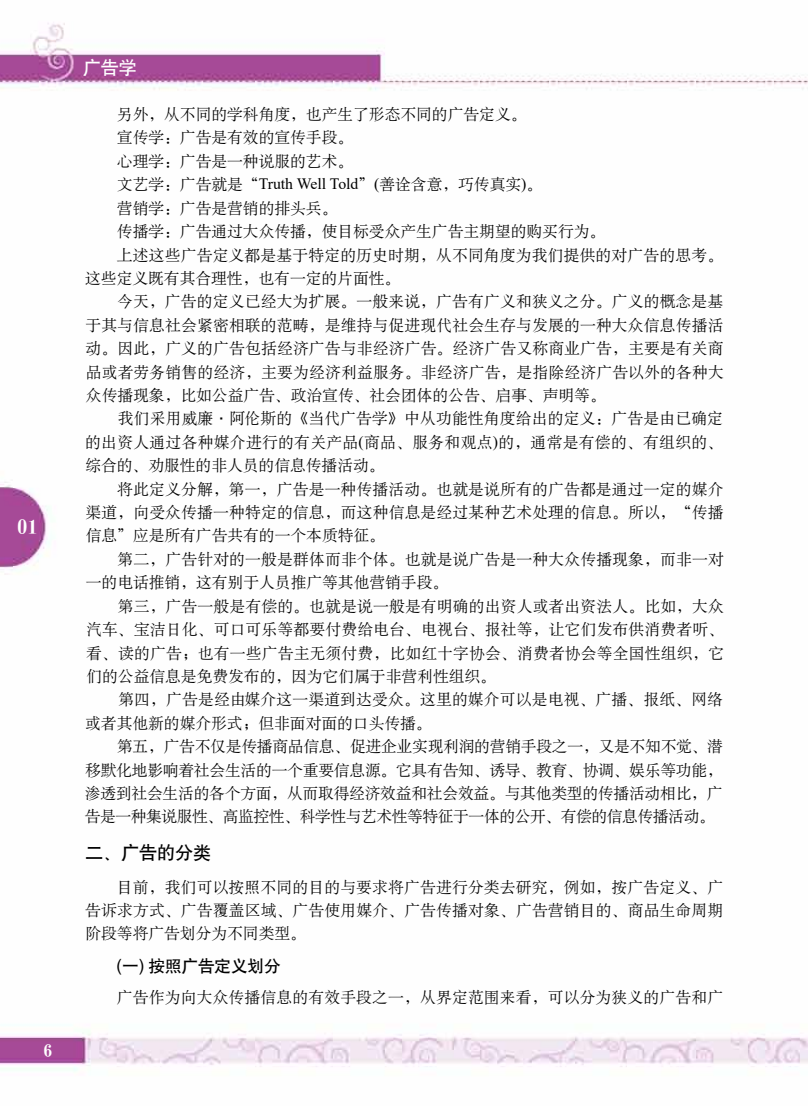
<style>
.page{position:relative;width:808px;height:1106px;background:#fff}
.page>*{position:absolute;margin:0;border:0;box-sizing:border-box;transform-origin:0 0}
.t1{font:21px "H Ya 4 gj";color:#fff}
.t2{font:18px "H Yb 1 gj";color:#000}
.t3{font:18px "H Yb 1 gj";color:#fff}
.t4{font:18px "H Ya 4 gj";color:#fff}
.t5{font:16.5px "H Yb 1 gj";color:#000}
.t6{font:15.75px/23.4px "H Ya 6 gj";letter-spacing:.015em;color:#000;text-align:justify}
.t7{font:15.75px "H Ya 6 gj";letter-spacing:-.015em;color:#000}
.t8{font:15.75px "H Ya 6 gj";letter-spacing:-.025em;color:#000}
.s1{font-family:"Times New Roman"}
.s2{font-family:"FZLTHJW GB1 0"}
.s3{font-family:"Arial"}
</style>
<div class="page">
<img style="left:0;top:23px;width:808px;height:1049px">
<h1 class="t1" style="left:17px;top:516px;width:23px">01</h1>
<p class="t4" style="left:44px;top:1041px;width:10px">6</p>
<p class="t3" style="left:83px;top:58px;width:55px">广告学</p>
<p class="t6" style="left:117px;top:103px;width:411px">另外，从不同的学科角度，也产生了形态不同的广告定义。</p>
<p class="t6" style="left:117px;top:126px;width:238px">宣传学：广告是有效的宣传手段。</p>
<p class="t6" style="left:117px;top:149px;width:238px">心理学：广告是一种说服的艺术。</p>
<p class="t6" style="left:117px;top:173px;width:427px">文艺学：广告就是“<span class="s1">Truth Well Told</span>”<span class="s1">(</span>善诠含意，巧传真实<span class="s1">)</span>。</p>
<p class="t6" style="left:117px;top:196px;width:222px">营销学：广告是营销的排头兵。</p>
<p class="t6" style="left:117px;top:220px;width:490px">传播学：广告通过大众传播，使目标受众产生广告主期望的购买行为。</p>
<p class="t6" style="left:117px;top:243px;width:608px">上述这些广告定义都是基于特定的历史时期，从不同角度为我们提供的对广告的思考。</p>
<p class="t6" style="left:85px;top:266px;width:317px">这些定义既有其合理性，也有一定的片面性。</p>
<p class="t6" style="left:117px;top:290px;width:608px">今天，广告的定义已经大为扩展。一般来说，广告有广义和狭义之分。广义的概念是基</p>
<p class="t6" style="left:85px;top:313px;width:639px">于其与信息社会紧密相联的范畴，是维持与促进现代社会生存与发展的一种大众信息传播活</p>
<p class="t6" style="left:86px;top:337px;width:639px">动。因此，广义的广告包括经济广告与非经济广告。经济广告又称商业广告，主要是有关商</p>
<p class="t6" style="left:86px;top:360px;width:639px">品或者劳务销售的经济，主要为经济利益服务。非经济广告，是指除经济广告以外的各种大</p>
<p class="t6" style="left:86px;top:383px;width:521px">众传播现象，比如公益广告、政治宣传、社会团体的公告、启事、声明等。</p>
<p class="t6" style="left:118px;top:407px;width:607px">我们采用威廉<span class="s2">·</span>阿伦斯的《当代广告学》中从功能性角度给出的定义：广告是由已确定</p>
<p class="t6" style="left:85px;top:430px;width:639px">的出资人通过各种媒介进行的有关产品<span class="s1">(</span>商品、服务和观点<span class="s1">)</span>的，通常是有偿的、有组织的、</p>
<p class="t6" style="left:85px;top:454px;width:301px">综合的、劝服性的非人员的信息传播活动。</p>
<p class="t6" style="left:117px;top:477px;width:608px">将此定义分解，第一，广告是一种传播活动。也就是说所有的广告都是通过一定的媒介</p>
<p class="t6" style="left:86px;top:500px;width:639px">渠道，向受众传播一种特定的信息，而这种信息是经过某种艺术处理的信息。所以，“传播</p>
<p class="t6" style="left:86px;top:524px;width:301px">信息”应是所有广告共有的一个本质特征。</p>
<p class="t6" style="left:118px;top:547px;width:608px">第二，广告针对的一般是群体而非个体。也就是说广告是一种大众传播现象，而非一对</p>
<p class="t6" style="left:86px;top:571px;width:364px">一的电话推销，这有别于人员推广等其他营销手段。</p>
<p class="t6" style="left:118px;top:594px;width:608px">第三，广告一般是有偿的。也就是说一般是有明确的出资人或者出资法人。比如，大众</p>
<p class="t6" style="left:86px;top:617px;width:639px">汽车、宝洁日化、可口可乐等都要付费给电台、电视台、报社等，让它们发布供消费者听、</p>
<p class="t6" style="left:86px;top:641px;width:639px">看、读的广告；也有一些广告主无须付费，比如红十字协会、消费者协会等全国性组织，它</p>
<p class="t6" style="left:86px;top:664px;width:411px">们的公益信息是免费发布的，因为它们属于非营利性组织。</p>
<p class="t6" style="left:118px;top:688px;width:606px">第四，广告是经由媒介这一渠道到达受众。这里的媒介可以是电视、广播、报纸、网络</p>
<p class="t6" style="left:85px;top:711px;width:348px">或者其他新的媒介形式；但非面对面的口头传播。</p>
<p class="t7" style="left:117px;top:738px;width:607px">第五，广告不仅是传播商品信息、促进企业实现利润的营销手段之一，又是不知不觉、潜</p>
<p class="t7" style="left:85px;top:762px;width:639px">移默化地影响着社会生活的一个重要信息源。它具有告知、诱导、教育、协调、娱乐等功能，</p>
<p class="t7" style="left:85px;top:785px;width:639px">渗透到社会生活的各个方面，从而取得经济效益和社会效益。与其他类型的传播活动相比，广</p>
<p class="t8" style="left:85px;top:808px;width:632px">告是一种集说服性、高监控性、科学性与艺术性等特征于一体的公开、有偿的信息传播活动。</p>
<p class="t2" style="left:85px;top:843px;width:127px">二、广告的分类</p>
<p class="t6" style="left:85px;top:875px;width:639px;text-indent:32px">目前，我们可以按照不同的目的与要求将广告进行分类去研究，例如，按广告定义、广告诉求方式、广告覆盖区域、广告使用媒介、广告传播对象、广告营销目的、商品生命周期阶段等将广告划分为不同类型。</p>
<p class="t5" style="left:117px;top:957px;width:166px"><span class="s3">(</span>一<span class="s3">)</span> 按照广告定义划分</p>
<p class="t6" style="left:117px;top:985px;width:608px">广告作为向大众传播信息的有效手段之一，从界定范围来看，可以分为狭义的广告和广</p>
</div>
